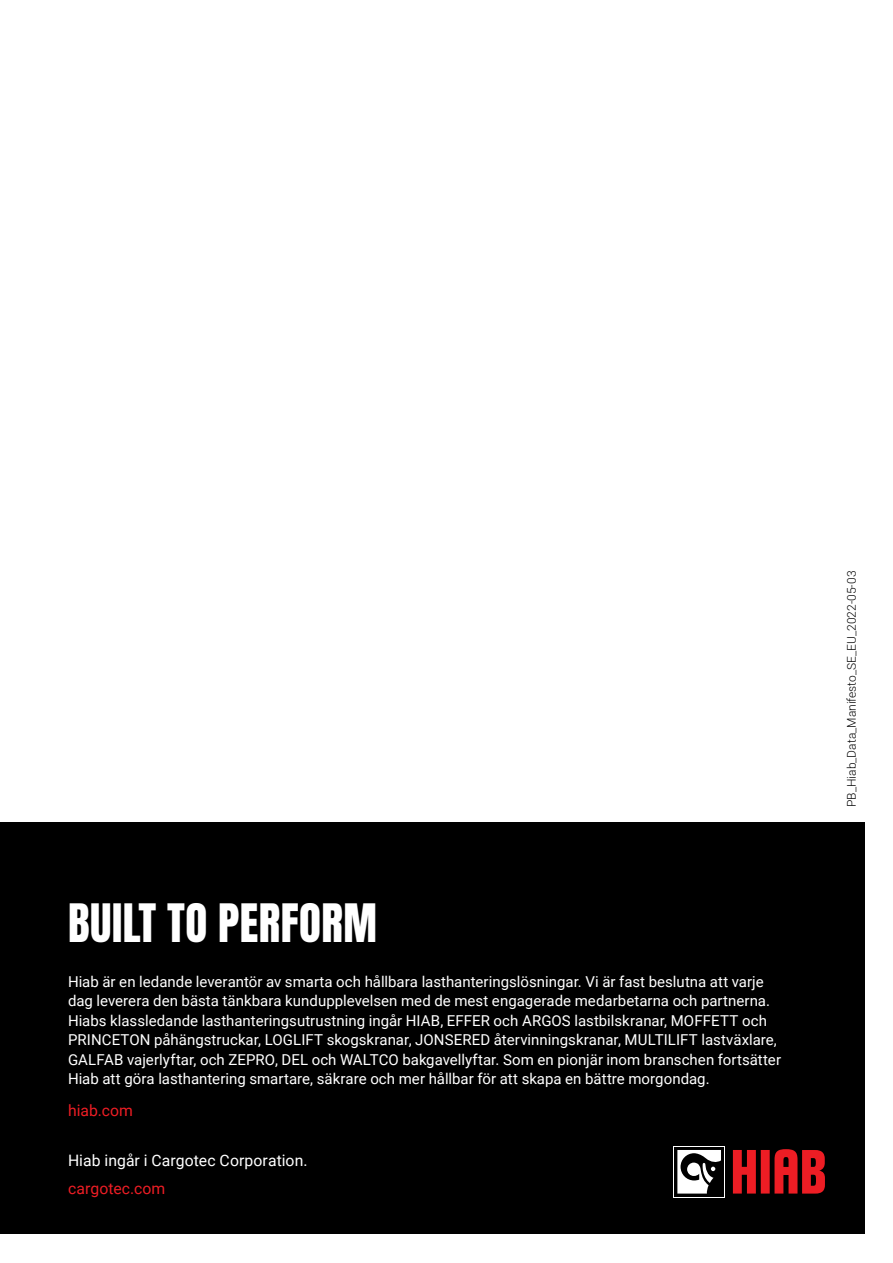
<style>
.page{position:relative;width:893px;height:1263px;background:#fff}
.page>*{position:absolute;margin:0;border:0;box-sizing:border-box;transform-origin:0 0}
.t1{font:45px "Anton";letter-spacing:.01em;color:#fff}
.t2{font:15.75px "Roboto";letter-spacing:.005em;color:#fff}
.t3{font:15.75px "Roboto";letter-spacing:.005em;color:#ed1d24}
.t4{font:15px/19.5px "Roboto";color:#fff}
.t5{font:300 12px "Roboto";color:#000}
</style>
<div class="page">
<div style="left:0;top:822px;width:864px;height:411px;background:#000"></div>
<svg style="left:674px;top:1146px;width:51px;height:51px"></svg>
<div style="left:674px;top:1147px;width:50px;height:49px;background:#000"></div>
<svg style="left:677px;top:1150px;width:44px;height:43px"></svg>
<svg style="left:733px;top:1149px;width:92px;height:44px"></svg>
<h1 class="t1" style="left:68px;top:900px;width:310px">BUILT TO PERFORM</h1>
<p class="t4" style="left:68px;top:971px;width:714px">Hiab är en ledande leverantör av smarta och hållbara lasthanteringslösningar. Vi är fast beslutna att varje dag leverera den bästa tänkbara kundupplevelsen med de mest engagerade medarbetarna och partnerna.<br>Hiabs klassledande lasthanteringsutrustning ingår HIAB, EFFER och ARGOS lastbilskranar, MOFFETT och PRINCETON påhängstruckar, LOGLIFT skogskranar, JONSERED återvinningskranar, MULTILIFT lastväxlare, GALFAB vajerlyftar, och ZEPRO, DEL och WALTCO bakgavellyftar. Som en pionjär inom branschen fortsätter Hiab att göra lasthantering smartare, säkrare och mer hållbar för att skapa en bättre morgondag.</p>
<p class="t3" style="left:68px;top:1100px;width:66px">hiab.com</p>
<p class="t2" style="left:68px;top:1149px;width:241px">Hiab ingår i Cargotec Corporation.</p>
<p class="t3" style="left:68px;top:1177px;width:99px">cargotec.com</p>
<p class="t5" style="left:843px;top:807px;width:238px;rotate:-90deg">PB_Hiab_Data_Manifesto_SE_EU_2022-05-03</p>
</div>
